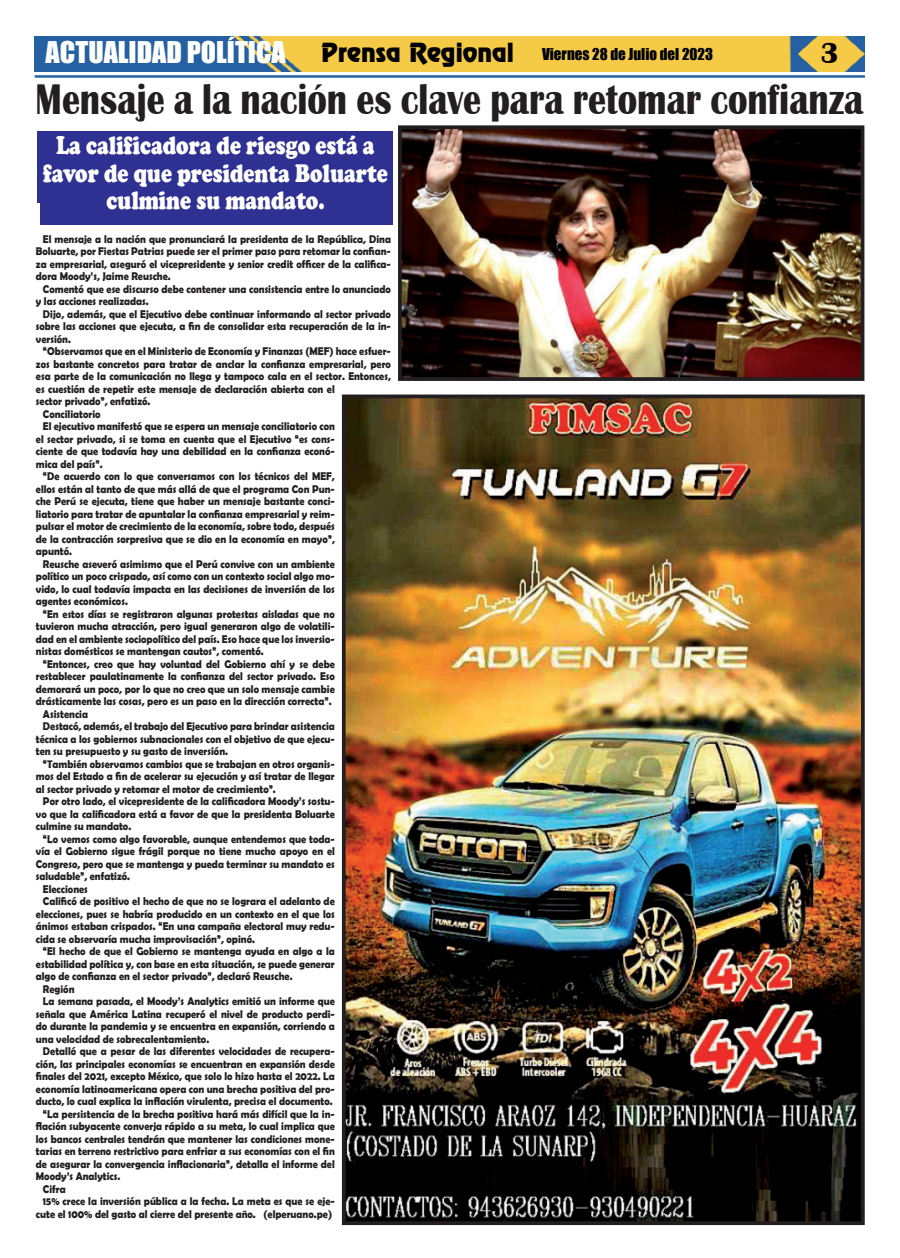
<style>
.page{position:relative;width:900px;height:1258px;background:#fff}
.page>*{position:absolute;margin:0;border:0;box-sizing:border-box;transform-origin:0 0}
.t1{font:700 44.12px "Britannic";color:#231f20;scale:.82 1}
.t2{font:700 30px "Britannic";color:#020000}
.t3{font:27.5px "Impact";color:#fff}
.t4{font:900 26.25px/27.5px "Cooper";color:#fff;text-align:center;scale:.79 1}
.t5{font:15px "Impact";color:#000}
.t6{font:700 11.25px/12.5px "Berlin Sans FB Demi";color:#231f20;text-align:justify;scale:.91 1}
.s1{font-family:"Renfrew Normal";font-size:23.75px;color:#020000}
</style>
<div class="page">
<hr style="left:35px;top:75px;width:830px;height:3px;background:#2361a2">
<img style="left:35px;top:36px;width:830px;height:36px">
<img style="left:347px;top:399px;width:513px;height:821px">
<div style="left:342px;top:394px;width:523px;height:831px;border:4px solid #231f20"></div>
<img style="left:403px;top:130px;width:456px;height:246px">
<div style="left:398px;top:125px;width:466px;height:256px;border:4px solid #231f20"></div>
<div style="left:37px;top:131px;width:355px;height:71px;background:#2e3092"></div>
<div style="left:40px;top:136px;width:352px;height:89px;background:#2e3092"></div>
<h3 class="t3" style="left:46px;top:38px;width:242px">ACTUALIDAD POLÍTICA</h3>
<h3 class="t5" style="left:321px;top:46px;width:393px"><span class="s1">Prensa Regional</span> Viernes 28 de Julio del 2023</h3>
<h2 class="t2" style="left:820px;top:38px;width:20px">3</h2>
<h1 class="t1" style="left:36px;top:77px;width:1011px">Mensaje a la nación es clave para retomar confianza</h1>
<h3 class="t4" style="left:43px;top:131px;width:438px">La calificadora de riesgo está a favor de que presidenta Boluarte culmine su mandato.</h3>
<p class="t6" style="left:36px;top:233px;width:392px;text-indent:7px">El mensaje a la nación que pronunciará la presidenta de la República, Dina Boluarte, por Fiestas Patrias puede ser el primer paso para retomar la confian&shy;za empresarial, aseguró el vicepresidente y senior credit officer de la califica&shy;dora Moody’s, Jaime Reusche.</p>
<p class="t6" style="left:36px;top:283px;width:392px;text-indent:7px">Comentó que ese discurso debe contener una consistencia entre lo anunciado y las acciones realizadas.</p>
<p class="t6" style="left:36px;top:308px;width:392px;text-indent:7px">Dijo, además, que el Ejecutivo debe continuar informando al sector privado sobre las acciones que ejecuta, a fin de consolidar esta recuperación de la in&shy;versión.</p>
<p class="t6" style="left:43px;top:345px;width:384px">“Observamos que en el Ministerio de Economía y Finanzas (MEF) hace esfuer-</p>
<p class="t6" style="left:36px;top:357px;width:392px">zos bastante concretos para tratar de anclar la confianza empresarial, pero</p>
<p class="t6" style="left:36px;top:370px;width:392px">esa parte de la comunicación no llega y tampoco cala en el sector. Entonces,</p>
<p class="t6" style="left:36px;top:383px;width:330px">es cuestión de repetir este mensaje de declaración abierta con el</p>
<p class="t6" style="left:36px;top:395px;width:127px">sector privado”, enfatizó.</p>
<p class="t6" style="left:43px;top:408px;width:65px">Conciliatorio</p>
<p class="t6" style="left:43px;top:420px;width:322px">El ejecutivo manifestó que se espera un mensaje conciliatorio con</p>
<p class="t6" style="left:36px;top:433px;width:330px">el sector privado, si se toma en cuenta que el Ejecutivo “es cons-</p>
<p class="t6" style="left:36px;top:445px;width:330px">ciente de que todavía hay una debilidad en la confianza econó-</p>
<p class="t6" style="left:36px;top:458px;width:75px">mica del país”.</p>
<p class="t6" style="left:43px;top:470px;width:322px">“De acuerdo con lo que conversamos con los técnicos del MEF,</p>
<p class="t6" style="left:36px;top:483px;width:330px">ellos están al tanto de que más allá de que el programa Con Pun-</p>
<p class="t6" style="left:36px;top:495px;width:330px">che Perú se ejecuta, tiene que haber un mensaje bastante conci-</p>
<p class="t6" style="left:36px;top:507px;width:330px">liatorio para tratar de apuntalar la confianza empresarial y reim-</p>
<p class="t6" style="left:36px;top:520px;width:330px">pulsar el motor de crecimiento de la economía, sobre todo, después</p>
<p class="t6" style="left:36px;top:533px;width:330px">de la contracción sorpresiva que se dio en la economía en mayo”,</p>
<p class="t6" style="left:36px;top:545px;width:41px">apuntó.</p>
<p class="t6" style="left:43px;top:558px;width:322px">Reusche aseveró asimismo que el Perú convive con un ambiente</p>
<p class="t6" style="left:36px;top:570px;width:330px">político un poco crispado, así como con un contexto social algo mo-</p>
<p class="t6" style="left:36px;top:583px;width:330px">vido, lo cual todavía impacta en las decisiones de inversión de los</p>
<p class="t6" style="left:36px;top:595px;width:103px">agentes económicos.</p>
<p class="t6" style="left:43px;top:608px;width:322px">“En estos días se registraron algunas protestas aisladas que no</p>
<p class="t6" style="left:36px;top:620px;width:330px">tuvieron mucha atracción, pero igual generaron algo de volatili-</p>
<p class="t6" style="left:36px;top:633px;width:330px">dad en el ambiente sociopolítico del país. Eso hace que los inversio-</p>
<p class="t6" style="left:36px;top:645px;width:252px">nistas domésticos se mantengan cautos”, comentó.</p>
<p class="t6" style="left:43px;top:658px;width:322px">“Entonces, creo que hay voluntad del Gobierno ahí y se debe</p>
<p class="t6" style="left:36px;top:670px;width:330px">restablecer paulatinamente la confianza del sector privado. Eso</p>
<p class="t6" style="left:36px;top:683px;width:330px">demorará un poco, por lo que no creo que un solo mensaje cambie</p>
<p class="t6" style="left:36px;top:695px;width:326px">drásticamente las cosas, pero es un paso en la dirección correcta”.</p>
<p class="t6" style="left:43px;top:708px;width:51px">Asistencia</p>
<p class="t6" style="left:43px;top:720px;width:322px">Destacó, además, el trabajo del Ejecutivo para brindar asistencia</p>
<p class="t6" style="left:36px;top:733px;width:330px">técnica a los gobiernos subnacionales con el objetivo de que ejecu-</p>
<p class="t6" style="left:36px;top:745px;width:213px">ten su presupuesto y su gasto de inversión.</p>
<p class="t6" style="left:43px;top:758px;width:322px">“También observamos cambios que se trabajan en otros organis-</p>
<p class="t6" style="left:36px;top:770px;width:330px">mos del Estado a fin de acelerar su ejecución y así tratar de llegar</p>
<p class="t6" style="left:36px;top:783px;width:265px">al sector privado y retomar el motor de crecimiento”.</p>
<p class="t6" style="left:43px;top:795px;width:322px">Por otro lado, el vicepresidente de la calificadora Moody’s sostu-</p>
<p class="t6" style="left:36px;top:807px;width:330px">vo que la calificadora está a favor de que la presidenta Boluarte</p>
<p class="t6" style="left:36px;top:820px;width:106px">culmine su mandato.</p>
<p class="t6" style="left:43px;top:833px;width:322px">“Lo vemos como algo favorable, aunque entendemos que toda-</p>
<p class="t6" style="left:36px;top:845px;width:330px">vía el Gobierno sigue frágil porque no tiene mucho apoyo en el</p>
<p class="t6" style="left:36px;top:858px;width:330px">Congreso, pero que se mantenga y pueda terminar su mandato es</p>
<p class="t6" style="left:36px;top:870px;width:105px">saludable”, enfatizó.</p>
<p class="t6" style="left:43px;top:883px;width:51px">Elecciones</p>
<p class="t6" style="left:43px;top:895px;width:322px">Calificó de positivo el hecho de que no se lograra el adelanto de</p>
<p class="t6" style="left:36px;top:908px;width:330px">elecciones, pues se habría producido en un contexto en el que los</p>
<p class="t6" style="left:36px;top:920px;width:330px">ánimos estaban crispados. “En una campaña electoral muy redu-</p>
<p class="t6" style="left:36px;top:933px;width:242px">cida se observaría mucha improvisación”, opinó.</p>
<p class="t6" style="left:43px;top:945px;width:322px">“El hecho de que el Gobierno se mantenga ayuda en algo a la</p>
<p class="t6" style="left:36px;top:958px;width:330px">estabilidad política y, con base en esta situación, se puede generar</p>
<p class="t6" style="left:36px;top:970px;width:284px">algo de confianza en el sector privado”, declaró Reusche.</p>
<p class="t6" style="left:43px;top:983px;width:36px">Región</p>
<p class="t6" style="left:43px;top:995px;width:322px">La semana pasada, el Moody’s Analytics emitió un informe que</p>
<p class="t6" style="left:36px;top:1008px;width:330px">señala que América Latina recuperó el nivel de producto perdi-</p>
<p class="t6" style="left:36px;top:1020px;width:330px">do durante la pandemia y se encuentra en expansión, corriendo a</p>
<p class="t6" style="left:36px;top:1033px;width:192px">una velocidad de sobrecalentamiento.</p>
<p class="t6" style="left:43px;top:1045px;width:322px">Detalló que a pesar de las diferentes velocidades de recupera-</p>
<p class="t6" style="left:36px;top:1058px;width:330px">ción, las principales economías se encuentran en expansión desde</p>
<p class="t6" style="left:36px;top:1070px;width:330px">finales del 2021, excepto México, que solo lo hizo hasta el 2022. La</p>
<p class="t6" style="left:36px;top:1083px;width:330px">economía latinoamericana opera con una brecha positiva del pro-</p>
<p class="t6" style="left:36px;top:1095px;width:328px">ducto, lo cual explica la inflación virulenta, precisa el documento.</p>
<p class="t6" style="left:43px;top:1108px;width:322px">“La persistencia de la brecha positiva hará más difícil que la in-</p>
<p class="t6" style="left:36px;top:1120px;width:330px">flación subyacente converja rápido a su meta, lo cual implica que</p>
<p class="t6" style="left:36px;top:1133px;width:330px">los bancos centrales tendrán que mantener las condiciones mone-</p>
<p class="t6" style="left:36px;top:1145px;width:330px">tarias en terreno restrictivo para enfriar a sus economías con el fin</p>
<p class="t6" style="left:36px;top:1157px;width:330px">de asegurar la convergencia inflacionaria”, detalla el informe del</p>
<p class="t6" style="left:36px;top:1170px;width:94px">Moody’s Analytics.</p>
<p class="t6" style="left:43px;top:1183px;width:26px">Cifra</p>
<p class="t6" style="left:43px;top:1195px;width:322px">15% crece la inversión pública a la fecha. La meta es que se eje-</p>
<p class="t6" style="left:36px;top:1208px;width:327px">cute el 100% del gasto al cierre del presente año. (elperuano.pe)</p>
</div>
